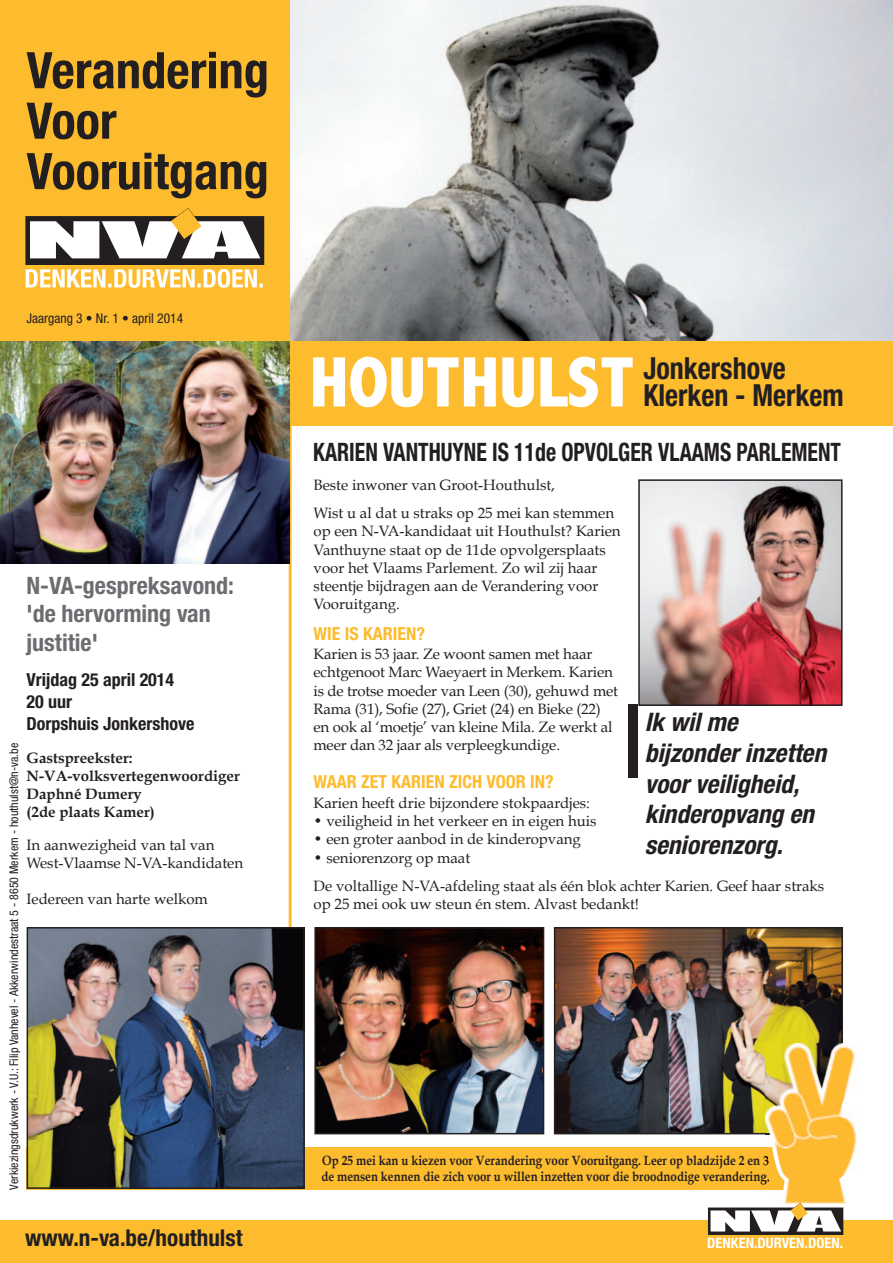
<style>
.page{position:relative;width:893px;height:1263px;background:#fff}
.page>*{position:absolute;margin:0;border:0;box-sizing:border-box;transform-origin:0 0}
.t1{font:800 condensed 72px "Abadi";color:#fff}
.t2{font:700 condensed 50.4px/50.4px "Helvetica Neue LT Std";color:#231f20}
.t3{font:700 condensed 30.45px/27px "Helvetica Neue LT Std";color:#231f20;scale:.92 1}
.t4{font:italic 700 condensed 25.5px/30.6px "Helvetica Neue LT Std";color:#231f20}
.t5{font:700 condensed 25.35px "Helvetica Neue LT Std";color:#231f20;scale:.86 1}
.t6{font:700 condensed 24px/28.8px "Helvetica Neue LT Std";color:#6c6d70}
.t7{font:700 condensed 23.1px "Helvetica Neue LT Std";color:#231f20}
.t8{font:700 condensed 18px/21.6px "Helvetica Neue LT Std";color:#231f20}
.t9{font:700 condensed 18px "Helvetica Neue LT Std";color:#fdbb2e}
.t10{font:15px/18.1px "Book Antiqua";color:#231f20}
.t11{font:700 15px/18px "Book Antiqua";color:#231f20}
.t12{font:700 condensed 14.25px "Helvetica Neue LT Std";color:#fff}
.t13{font:condensed 13.5px "Helvetica Neue LT Std";color:#231f20}
.t14{font:700 13.35px/16px "Book Antiqua";color:#231f20;scale:.86 1}
.t15{font:condensed 12px "Helvetica Neue LT Std";color:#231f20}
</style>
<div class="page">
<hr style="left:289px;top:338px;width:3px;height:639px;background:#fdbb2e">
<img style="left:557px;top:930px;width:283px;height:201px">
<div style="left:554px;top:927px;width:289px;height:207px;border:2px solid #231f20"></div>
<img style="left:0;top:340px;width:289px;height:224px">
<div style="left:27px;top:1147px;width:816px;height:42px;background:#fdbb2e"></div>
<img style="left:766px;top:1046px;width:90px;height:158px">
<img style="left:766px;top:1043px;width:77px;height:92px">
<img style="left:766px;top:1147px;width:77px;height:42px">
<div style="left:290px;top:340px;width:603px;height:85px;background:#fdbb2e"></div>
<img style="left:289px;top:0;width:604px;height:340px">
<div style="left:0;top:0;width:289px;height:340px;background:#fdbb2e"></div>
<div style="left:0;top:1220px;width:893px;height:43px;background:#fdbb2e"></div>
<svg style="left:708px;top:1203px;width:135px;height:32px"></svg>
<svg style="left:25px;top:208px;width:239px;height:80px"></svg>
<img style="left:641px;top:482px;width:199px;height:221px">
<div style="left:638px;top:479px;width:205px;height:227px;border:2px solid #231f20"></div>
<div style="left:628px;top:705px;width:9px;height:73px;background:#231f20"></div>
<img style="left:30px;top:930px;width:272px;height:256px">
<div style="left:27px;top:927px;width:278px;height:262px;border:2px solid #231f20"></div>
<img style="left:317px;top:930px;width:224px;height:201px">
<div style="left:314px;top:927px;width:230px;height:207px;border:2px solid #231f20"></div>
<h2 class="t2" style="left:26px;top:50px;width:244px">Verandering<br>Voor<br>Vooruitgang</h2>
<p class="t13" style="left:27px;top:313px;width:158px">Jaargang 3 • Nr. 1 • april 2014</p>
<h3 class="t6" style="left:27px;top:573px;width:209px">N-VA-gespreksavond: 'de hervorming van justitie'</h3>
<p class="t8" style="left:27px;top:671px;width:170px">Vrijdag 25 april 2014<br>20 uur<br>Dorpshuis Jonkershove</p>
<p class="t11" style="left:27px;top:749px;width:215px">Gastspreekster:<br>N-VA-volksvertegenwoordiger<br>Daphné Dumery<br>(2de plaats Kamer)</p>
<p class="t10" style="left:27px;top:836px;width:218px">In aanwezigheid van tal van<br>West-Vlaamse N-VA-kandidaten</p>
<p class="t10" style="left:27px;top:890px;width:183px">Iedereen van harte welkom</p>
<p class="t15" style="left:9px;top:1189px;width:448px;rotate:-90deg">Verkiezingsdrukwerk - V.U.: Filip Vanhevel - Akkerwindestraat 5 - 8650 Merkem - houthulst@n-va.be</p>
<h1 class="t1" style="left:310px;top:344px;width:326px">HOUTHULST</h1>
<h3 class="t3" style="left:643px;top:357px;width:219px">Jonkershove<br>Klerken - Merkem</h3>
<h3 class="t5" style="left:313px;top:443px;width:615px">KARIEN VANTHUYNE IS 11de OPVOLGER VLAAMS PARLEMENT</h3>
<p class="t10" style="left:314px;top:470px;width:302px;line-height:28.7px">Beste inwoner van Groot-Houthulst,<br>Wist u al dat u straks op 25 mei kan stemmen</p>
<p class="t10" style="left:314px;top:522px;width:309px">op een N-VA-kandidaat uit Houthulst? Karien Vanthuyne staat op de 11de opvolgersplaats voor het Vlaams Parlement. Zo wil zij haar steentje bijdragen aan de Verandering voor Vooruitgang.</p>
<p class="t9" style="left:314px;top:627px;width:113px">WIE IS KARIEN?</p>
<p class="t10" style="left:314px;top:645px;width:306px">Karien is 53 jaar. Ze woont samen met haar echtgenoot Marc Waeyaert in Merkem. Karien is de trotse moeder van Leen (30), gehuwd met Rama (31), Sofie (27), Griet (24) en Bieke (22) en ook al ‘moetje’ van kleine Mila. Ze werkt al meer dan 32 jaar als verpleegkundige.</p>
<p class="t9" style="left:314px;top:775px;width:242px">WAAR ZET KARIEN ZICH VOOR IN?</p>
<p class="t10" style="left:314px;top:794px;width:278px">Karien heeft drie bijzondere stokpaardjes:</p>
<p class="t10" style="left:314px;top:812px;width:285px">• veiligheid in het verkeer en in eigen huis</p>
<p class="t10" style="left:314px;top:830px;width:269px">• een groter aanbod in de kinderopvang</p>
<p class="t10" style="left:314px;top:843px;width:512px;line-height:28.7px">• seniorenzorg op maat<br>De voltallige N-VA-afdeling staat als één blok achter Karien. Geef haar straks</p>
<p class="t10" style="left:314px;top:895px;width:327px">op 25 mei ook uw steun én stem. Alvast bedankt!</p>
<h3 class="t4" style="left:645px;top:709px;width:188px">Ik wilme bijzonderinzetten voorveiligheid, kinderopvang en seniorenzorg.</h3>
<p class="t14" style="left:321px;top:1153px;width:523px">Op 25 mei kan u kiezen voor Verandering voor Vooruitgang. Leer op bladzijde 2 en 3 de mensen kennen die zich voor u willen inzetten voor die broodnodige verandering.</p>
<h3 class="t7" style="left:25px;top:1229px;width:219px">www.n-va.be/houthulst</h3>
<p class="t12" style="left:707px;top:1238px;width:138px">DENKEN.DURVEN.DOEN.</p>
</div>
